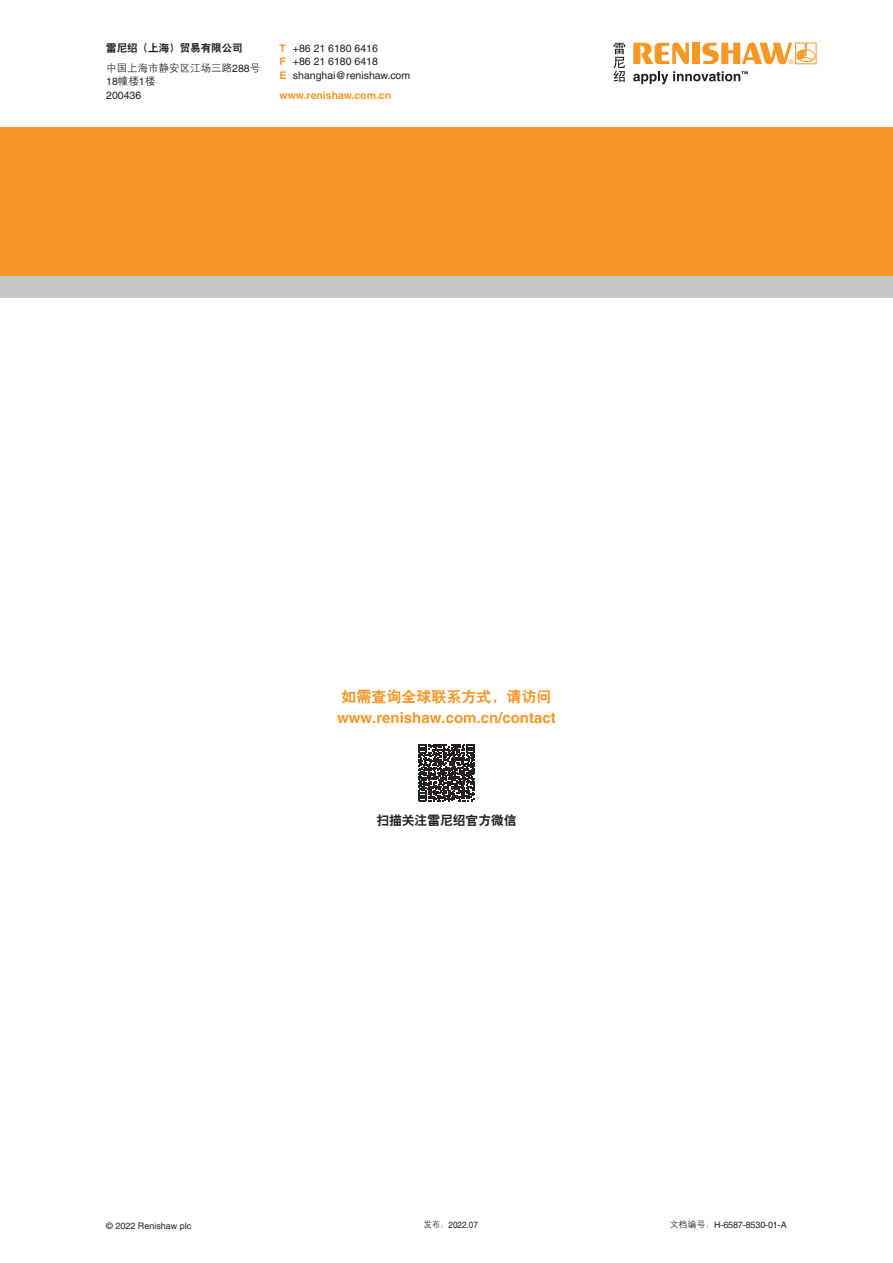
<style>
.page{position:relative;width:893px;height:1263px;background:#fff}
.page>*{position:absolute;margin:0;border:0;box-sizing:border-box;transform-origin:0 0}
.Web_contact{font:700 15px/22px "Helvetica LT Pro";color:#f79727}
.t1{font:12.75px "H Yb 2 gj";color:#231f20}
.t2{font:10.5px "Helvetica LT Pro";color:#231f20}
.t3{font:700 10.5px "Helvetica LT Pro";color:#f79727}
.t4{font:10.5px "H Yg 2 gj";color:#231f20}
.t5{font:10.5px "H Yb 2 gj";color:#231f20}
.Small_print{font:9px "Helvetica LT Pro";color:#231f20}
.Small_print-2{font:9px "Helvetica LT Pro";color:#231f20;scale:.91 1}
.s1{font-family:"Helvetica LT Pro"}
.s2{font-family:"H Yg 2 gj"}
.s3{font-family:"H Yb 2 gj";font-weight:400}
</style>
<div class="page">
<svg style="left:633px;top:43px;width:56px;height:21px"></svg>
<div style="left:693px;top:43px;width:7px;height:21px;background:#f79727"></div>
<svg style="left:702px;top:43px;width:113px;height:21px"></svg>
<svg style="left:633px;top:71px;width:115px;height:13px"></svg>
<svg style="left:613px;top:43px;width:12px;height:39px"></svg>
<div style="left:0;top:276px;width:893px;height:22px;background:#c7c8ca"></div>
<div style="left:0;top:128px;width:893px;height:148px;background:#f79727"></div>
<svg style="left:418px;top:744px;width:57px;height:57px"></svg>
<p class="t5" style="left:106px;top:43px;width:138px">雷尼绍（上海）贸易有限公司</p>
<p class="t4" style="left:106px;top:63px;width:156px">中国上海市静安区江场三路<span class="s1">288</span>号</p>
<p class="t2" style="left:106px;top:75px;width:51px">18<span class="s2">幢楼</span>1<span class="s2">楼</span></p>
<p class="t2" style="left:106px;top:89px;width:37px">200436</p>
<p class="t3" style="left:280px;top:42px;width:8px">T</p>
<p class="t2" style="left:293px;top:42px;width:86px">+86 21 6180 6416</p>
<p class="t3" style="left:280px;top:55px;width:8px">F</p>
<p class="t2" style="left:293px;top:55px;width:86px">+86 21 6180 6418</p>
<p class="t3" style="left:280px;top:69px;width:9px">E</p>
<p class="t2" style="left:293px;top:69px;width:119px">shanghai@renishaw.com</p>
<p class="t3" style="left:280px;top:89px;width:113px">www.renishaw.com.cn</p>
<p class="Web_contact" style="left:337px;top:684px;width:220px"><span class="s3">如需查询全球联系方式，请访问</span>www.renishaw.com.cn/contact</p>
<p class="t1" style="left:376px;top:814px;width:142px">扫描关注雷尼绍官方微信</p>
<p class="Small_print" style="left:106px;top:1220px;width:87px">© 2022 Renishaw plc</p>
<p class="Small_print-2" style="left:424px;top:1219px;width:61px"><span class="s2">发布：</span>2022.07</p>
<p class="Small_print" style="left:670px;top:1219px;width:118px"><span class="s2">文档编号：</span>H-6587-8530-01-A</p>
</div>
